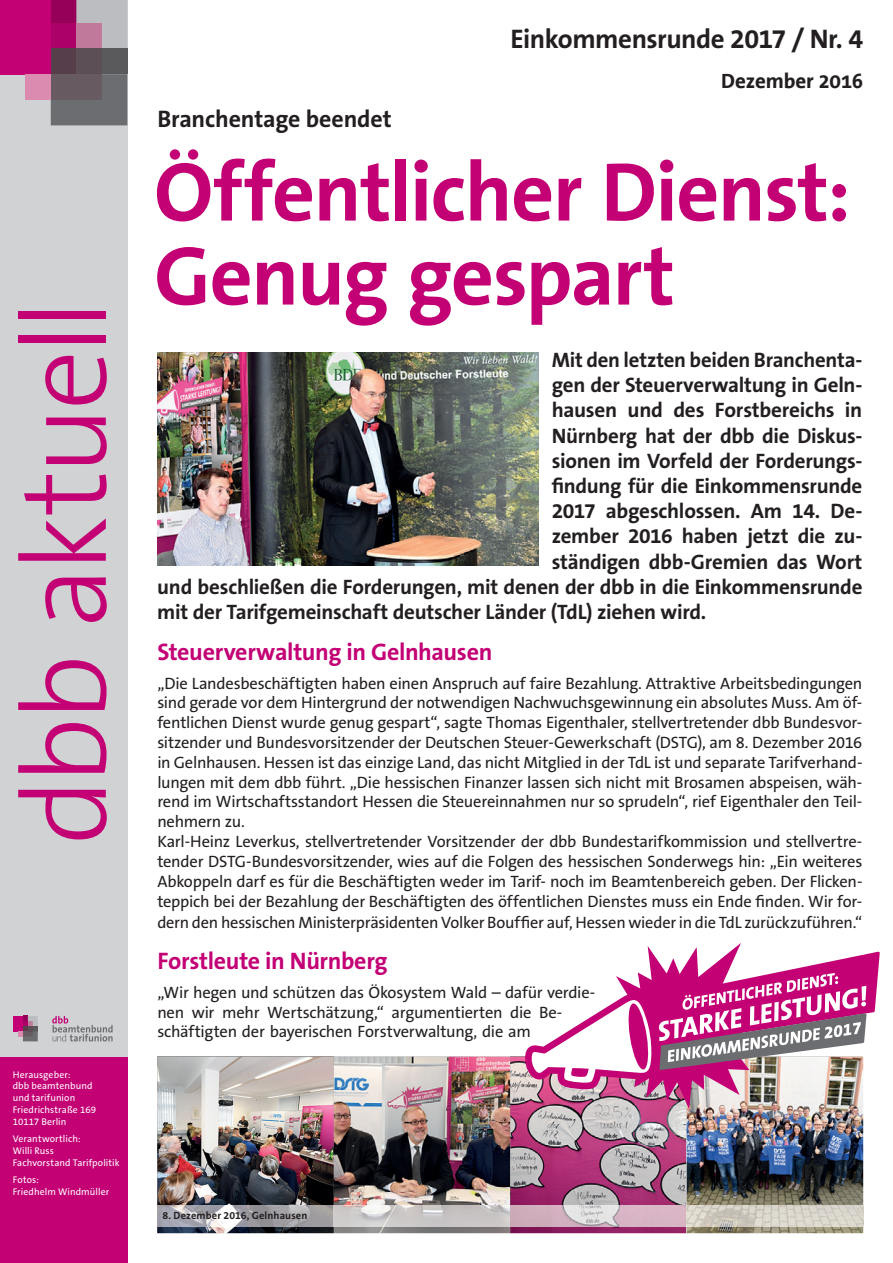
<style>
.page{position:relative;width:893px;height:1263px;background:#fff}
.page>*{position:absolute;margin:0;border:0;box-sizing:border-box;transform-origin:0 0}
.t1{font:300 120px "The Sans B3";letter-spacing:-.045em;color:#c30175}
.t2{font:700 84px/84px "The Sans B7";letter-spacing:-.02em;color:#c30175}
.t3{font:700 27px "The Sans B7";letter-spacing:-.02em;color:#231f20}
.t4{font:700 24px "The Sans B7";letter-spacing:-.015em;color:#c30175}
.t5{font:700 24px "The Sans B7";letter-spacing:-.005em;color:#231f20}
.t6{font:700 21px "The Sans B7";letter-spacing:-.01em;color:#231f20}
.t7{font:700 21px "The Sans Office";letter-spacing:-.01em;color:#231f20}
.t8{font:16.5px/19.8px "The Sans B5 Plain";letter-spacing:-.015em;color:#231f20}
.t9{font:700 10.5px "The Sans B7";letter-spacing:.01em;color:#231f20}
.t10{font:9.75px/11.7px "The Sans B5 Plain";letter-spacing:.01em;color:#fff}
</style>
<div class="page">
<div style="left:0;top:0;width:127px;height:1263px;background:#d1d2d4"></div>
<div style="left:0;top:0;width:51px;height:74px;background:#c30175"></div>
<div style="left:51px;top:0;width:25px;height:23px;background:#970059"></div>
<div style="left:51px;top:23px;width:25px;height:26px;background:#ac0167"></div>
<div style="left:51px;top:49px;width:25px;height:25px;background:#573e4b"></div>
<svg style="left:76px;top:0;width:51px;height:49px;background:#baa8b3"></svg>
<div style="left:76px;top:49px;width:26px;height:25px;background:#5c5056"></div>
<div style="left:102px;top:49px;width:25px;height:25px;background:#5a5a5d"></div>
<svg style="left:51px;top:74px;width:76px;height:51px;background:#6a666b"></svg>
<div style="left:25px;top:74px;width:26px;height:26px;background:#dc8bb0"></div>
<div style="left:0;top:1057px;width:127px;height:206px;background:#c30175"></div>
<svg style="left:52px;top:1016px;width:61px;height:25px"></svg>
<div style="left:13px;top:1016px;width:10px;height:15px;background:#c30175"></div>
<svg style="left:18px;top:1016px;width:20px;height:25px"></svg>
<img style="left:157px;top:1057px;width:177px;height:176px">
<img style="left:334px;top:1057px;width:176px;height:176px">
<svg style="left:510px;top:1057px;width:177px;height:176px;background:#ad7895"></svg>
<img style="left:687px;top:1109px;width:176px;height:124px">
<svg style="left:524px;top:943px;width:356px;height:166px"></svg>
<svg style="left:531px;top:973px;width:335px;height:111px"></svg>
<img style="left:158px;top:353px;width:381px;height:213px">
<img style="left:157px;top:1205px;width:706px;height:22px">
<h1 class="t1" style="left:1px;top:845px;width:547px;rotate:-90deg">dbb aktuell</h1>
<p class="t10" style="left:13px;top:1069px;width:85px">Herausgeber:<br>dbb beamtenbund und tarifunion<br>Friedrichstraße 169<br>10117 Berlin</p>
<p class="t10" style="left:13px;top:1133px;width:108px">Verantwortlich:<br>Willi Russ<br>Fachvorstand Tarifpolitik</p>
<p class="t10" style="left:13px;top:1174px;width:98px">Fotos:<br>Friedhelm Windmüller</p>
<h3 class="t5" style="left:157px;top:106px;width:236px">Branchentage beendet</h3>
<h3 class="t3" style="left:511px;top:24px;width:354px">Einkommensrunde 2017 / Nr. 4</h3>
<p class="t7" style="left:721px;top:70px;width:143px">Dezember 2016</p>
<h2 class="t2" style="left:154px;top:153px;width:698px">Öffentlicher Dienst:<br>Genug gespart</h2>
<p class="t6" style="left:552px;top:349px;width:312px">Mit den letzten beiden Branchenta-</p>
<p class="t6" style="left:552px;top:374px;width:312px">gen der Steuerverwaltung in Geln-</p>
<p class="t6" style="left:552px;top:399px;width:312px">hausen und des Forstbereichs in</p>
<p class="t6" style="left:552px;top:424px;width:312px">Nürnberg hat der dbb die Diskus-</p>
<p class="t6" style="left:552px;top:449px;width:312px">sionen im Vorfeld der Forderungs-</p>
<p class="t6" style="left:552px;top:475px;width:312px">findung für die Einkommensrunde</p>
<p class="t6" style="left:552px;top:500px;width:312px">2017 abgeschlossen. Am 14. De-</p>
<p class="t6" style="left:552px;top:525px;width:312px">zember 2016 haben jetzt die zu-</p>
<p class="t6" style="left:552px;top:550px;width:312px">ständigen dbb-Gremien das Wort</p>
<p class="t6" style="left:157px;top:575px;width:707px">und beschließen die Forderungen, mit denen der dbb in die Einkommensrunde</p>
<p class="t6" style="left:157px;top:601px;width:550px">mit der Tarifgemeinschaft deutscher Länder (TdL) ziehen wird.</p>
<h3 class="t4" style="left:157px;top:639px;width:337px">Steuerverwaltung in Gelnhausen</h3>
<p class="t8" style="left:157px;top:674px;width:707px">„Die Landesbeschäftigten haben einen Anspruch auf faire Bezahlung. Attraktive Arbeitsbedingungen sind gerade vor dem Hintergrund der notwendigen Nachwuchsgewinnung ein absolutes Muss. Am öf&shy;fentlichen Dienst wurde genug gespart“, sagte Thomas Eigenthaler, stellvertretender dbb Bundesvor&shy;sitzender und Bundesvorsitzender der Deutschen Steuer-Gewerkschaft (DSTG), am 8. Dezember 2016 in Gelnhausen. Hessen ist das einzige Land, das nicht Mitglied in der TdL ist und separate Tarifverhand&shy;lungen mit dem dbb führt. „Die hessischen Finanzer lassen sich nicht mit Brosamen abspeisen, wäh&shy;rend im Wirtschaftsstandort Hessen die Steuereinnahmen nur so sprudeln“, rief Eigenthaler den Teil&shy;nehmern zu.<br>Karl-Heinz Leverkus, stellvertretender Vorsitzender der dbb Bundestarifkommission und stellvertre&shy;tender DSTG-Bundesvorsitzender, wies auf die Folgen des hessischen Sonderwegs hin: „Ein weiteres Abkoppeln darf es für die Beschäftigten weder im Tarif- noch im Beamtenbereich geben. Der Flicken&shy;teppich bei der Bezahlung der Beschäftigten des öffentlichen Dienstes muss ein Ende finden. Wir for-</p>
<p class="t8" style="left:157px;top:913px;width:706px">dern den hessischen Ministerpräsidenten Volker Bouffier auf, Hessen wieder in die TdL zurückzuführen.“</p>
<h3 class="t4" style="left:157px;top:948px;width:232px">Forstleute in Nürnberg</h3>
<p class="t8" style="left:157px;top:983px;width:439px">„Wir hegen und schützen das Ökosystem Wald – dafür verdie&shy;nen wir mehr Wertschätzung,“ argumentierten die Be&shy;schäftigten der bayerischen Forstverwaltung, die am</p>
<p class="t9" style="left:163px;top:1210px;width:146px">8. Dezember 2016, Gelnhausen</p>
</div>
